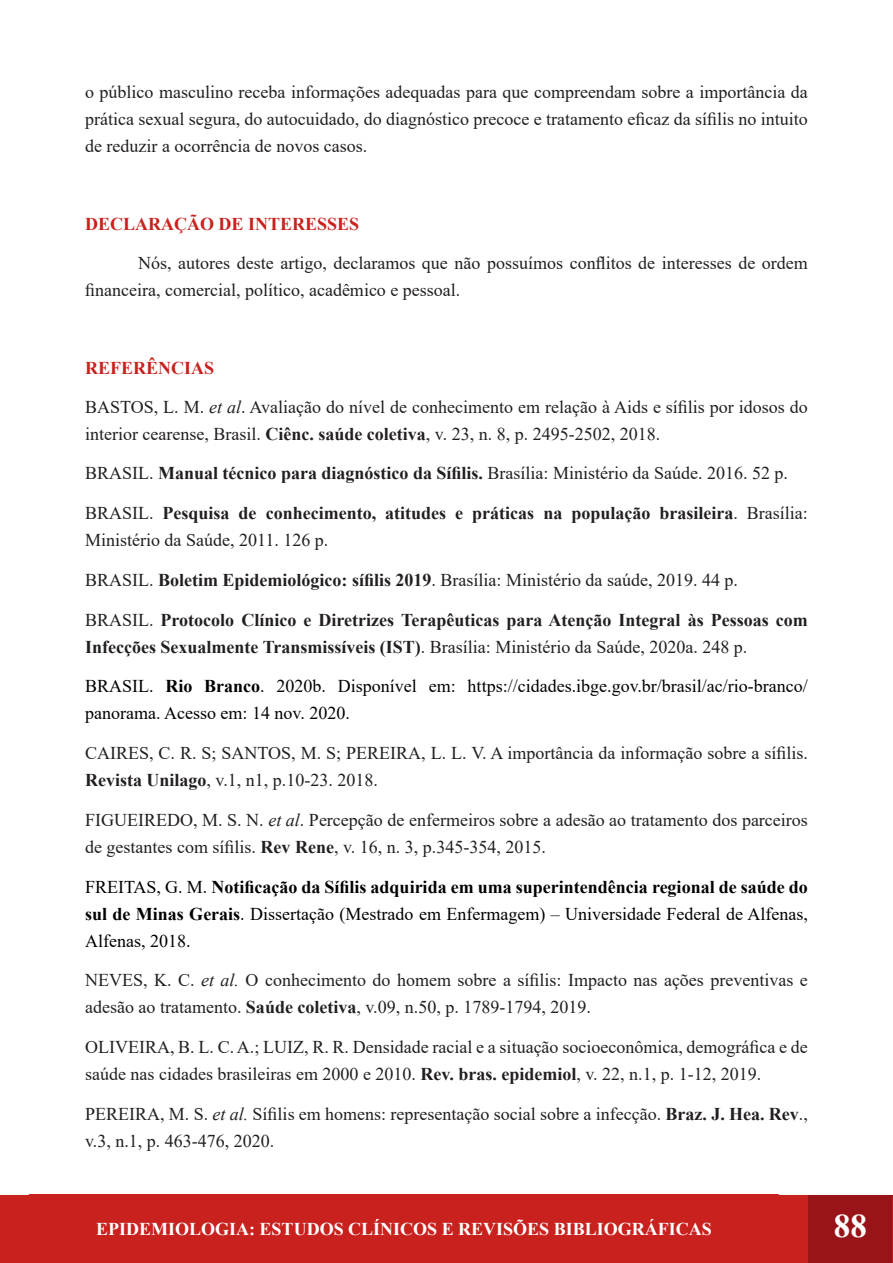
<style>
.page{position:relative;width:893px;height:1263px;background:#fff}
.page>*{position:absolute;margin:0;border:0;box-sizing:border-box;transform-origin:0 0}
.t1{font:700 33px "Times New Roman";color:#fff}
.t2{font:18px/27px "Times New Roman";color:#231f20}
.Balloon_Text{font:18px/27px "Times New Roman";color:#000}
.t3{font:700 18px/27px "Times New Roman";color:#231f20}
.t4{font:700 18px "Times New Roman";color:#fff}
.t5{font:700 18px "Times New Roman";color:#c9211e}
.s1{font-style:italic}
.s2{font-weight:700}
.s3{font-weight:400}
</style>
<div class="page">
<div style="left:0;top:1195px;width:808px;height:68px;background:#c9211e"></div>
<div style="left:809px;top:1196px;width:83px;height:66px;background:#991418"></div>
<div style="left:808px;top:1195px;width:85px;height:68px;border:2px solid #991418"></div>
<div style="left:30px;top:1195px;width:748px;height:68px;background:#c9211e"></div>
<div style="left:29px;top:1194px;width:750px;height:69px;border:2px solid #c9211e"></div>
<svg style="left:892px;top:1196px;width:1px;height:67px"></svg>
<p class="t2" style="left:85px;top:77px;width:724px;text-align:justify">o público masculino receba informações adequadas para que compreendam sobre a importância da prática sexual segura, do autocuidado, do diagnóstico precoce e tratamento eficaz da sífilis no intuito de reduzir a ocorrência de novos casos.</p>
<p class="t5" style="left:85px;top:211px;width:276px">DECLARAÇÃO DE INTERESSES</p>
<p class="t2" style="left:85px;top:248px;width:724px;text-indent:53px">Nós, autores deste artigo, declaramos que não possuímos conflitos de interesses de ordem financeira, comercial, político, acadêmico e pessoal.</p>
<p class="t5" style="left:85px;top:355px;width:131px">REFERÊNCIAS</p>
<p class="t2" style="left:85px;top:392px;width:724px">BASTOS, L. M. <span class="s1">et al</span>. Avaliação do nível de conhecimento em relação à Aids e sífilis por idosos do interior cearense, Brasil. <span class="s2">Ciênc. saúde coletiva</span>, v. 23, n. 8, p. 2495-2502, 2018.</p>
<p class="t2" style="left:85px;top:459px;width:705px">BRASIL. <span class="s2">Manual técnico para diagnóstico da Sífilis.</span> Brasília: Ministério da Saúde. 2016. 52 p.</p>
<p class="t3" style="left:85px;top:499px;width:724px"><span class="s3">BRASIL.</span> Pesquisa de conhecimento, atitudes e práticas na população brasileira<span class="s3">. Brasília:<br>Ministério da Saúde, 2011. 126 p.</span></p>
<p class="t2" style="left:85px;top:566px;width:655px">BRASIL. <span class="s2">Boletim Epidemiológico: sífilis 2019</span>. Brasília: Ministério da saúde, 2019. 44 p.</p>
<p class="t3" style="left:85px;top:605px;width:724px"><span class="s3">BRASIL.</span> Protocolo Clínico e Diretrizes Terapêuticas para Atenção Integral às Pessoas com<br>Infecções Sexualmente Transmissíveis (IST)<span class="s3">. Brasília: Ministério da Saúde, 2020a. 248 p.</span></p>
<p class="Balloon_Text" style="left:85px;top:672px;width:724px">BRASIL. <span class="s2">Rio Branco</span>. 2020b. Disponível em: https://cidades.ibge.gov.br/brasil/ac/rio-branco/ panorama. Acesso em: 14 nov. 2020.</p>
<p class="t2" style="left:85px;top:739px;width:724px">CAIRES, C. R. S; SANTOS, M. S; PEREIRA, L. L. V. A importância da informação sobre a sífilis.<br><span class="s2">Revista Unilago</span>, v.1, n1, p.10-23. 2018.</p>
<p class="t2" style="left:85px;top:806px;width:724px">FIGUEIREDO, M. S. N. <span class="s1">et al</span>. Percepção de enfermeiros sobre a adesão ao tratamento dos parceiros de gestantes com sífilis. <span class="s2">Rev Rene</span>, v. 16, n. 3, p.345-354, 2015.</p>
<p class="Balloon_Text" style="left:85px;top:872px;width:724px;text-align:justify">FREITAS, G. M. <span class="s2">Notificação da Sífilis adquirida em uma superintendência regional de saúde do sul de Minas Gerais</span>. Dissertação (Mestrado em Enfermagem) – Universidade Federal de Alfenas, Alfenas, 2018.</p>
<p class="t2" style="left:85px;top:966px;width:724px">NEVES, K. C. <span class="s1">et al.</span> O conhecimento do homem sobre a sífilis: Impacto nas ações preventivas e adesão ao tratamento. <span class="s2">Saúde coletiva</span>, v.09, n.50, p. 1789-1794, 2019.</p>
<p class="t2" style="left:85px;top:1033px;width:724px">OLIVEIRA, B. L. C. A.; LUIZ, R. R. Densidade racial e a situação socioeconômica, demográfica e de saúde nas cidades brasileiras em 2000 e 2010. <span class="s2">Rev. bras. epidemiol</span>, v. 22, n.1, p. 1-12, 2019.</p>
<p class="t2" style="left:85px;top:1100px;width:724px">PEREIRA, M. S. <span class="s1">et al.</span> Sífilis em homens: representação social sobre a infecção. <span class="s2">Braz. J. Hea. Rev</span>., v.3, n.1, p. 463-476, 2020.</p>
<p class="t4" style="left:96px;top:1216px;width:617px">EPIDEMIOLOGIA: ESTUDOS CLÍNICOS E REVISÕES BIBLIOGRÁFICAS</p>
<h1 class="t1" style="left:834px;top:1202px;width:34px">88</h1>
</div>
